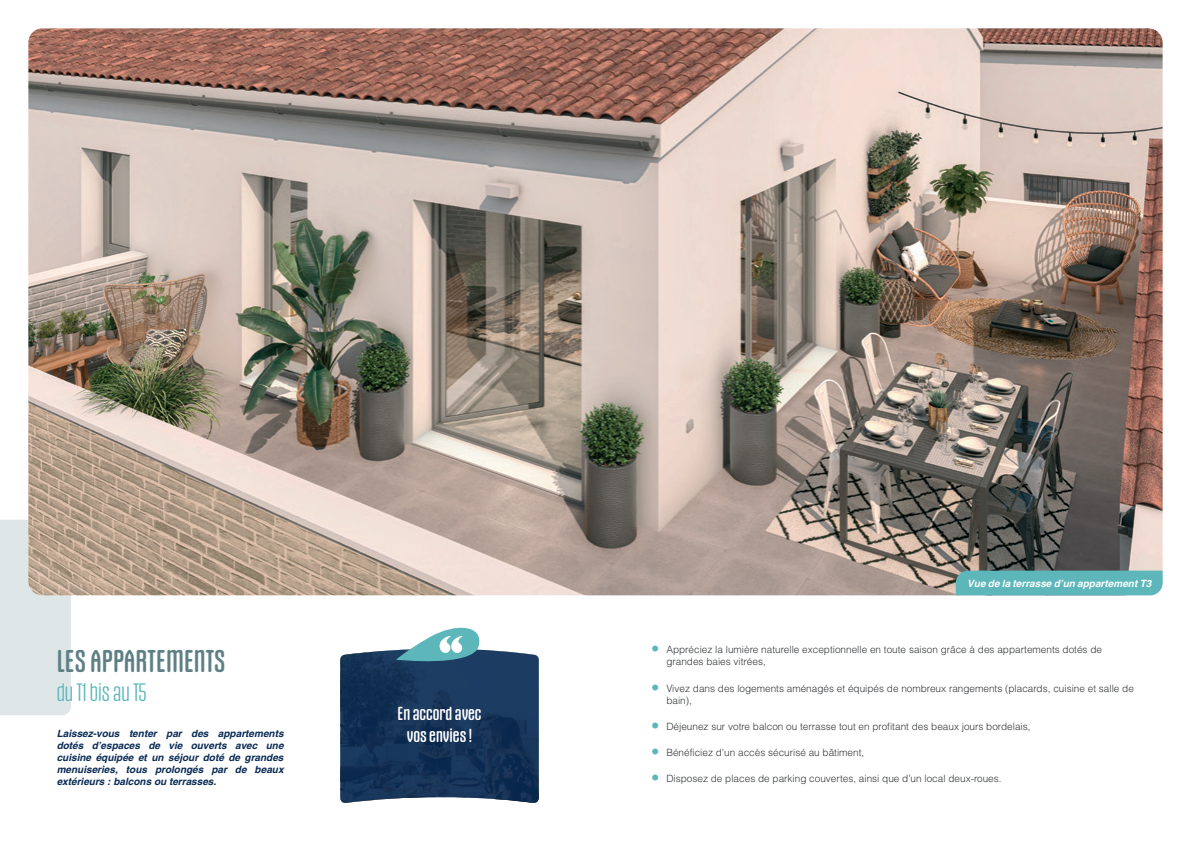
<style>
.page{position:relative;width:1191px;height:842px;background:#fff}
.page>*{position:absolute;margin:0;border:0;box-sizing:border-box;transform-origin:0 0}
.t1{font:30px "Gothiks Round";color:#5e8085}
.t2{font:300 24px "Gothiks Round";color:#5db7ba}
.t3{font:18px "Gothiks Round";color:#fff}
.t4{font:300 10px/12px "Helvetica";color:#333638}
.t5{font:italic 700 10px/12px "Helvetica";color:#082a54;text-align:justify}
.t6{font:italic 700 10px "Helvetica";color:#fff}
.s1{font-weight:700;font-size:18px;color:#5db7ba}
</style>
<div class="page">
<div style="left:0;top:520px;width:71px;height:195px;background:#dfe6e7"></div>
<svg style="left:340px;top:627px;width:199px;height:176px;background:#385573"></svg>
<img style="left:28px;top:28px;width:1134px;height:567px">
<div style="left:955px;top:571px;width:207px;height:24px;background:#5db7ba"></div>
<p class="t1" style="left:57px;top:644px;width:170px">LES APPARTEMENTS</p>
<p class="t2" style="left:57px;top:679px;width:91px">du T1 bis au T5</p>
<p class="t5" style="left:57px;top:728px;width:228px">Laissez-vous tenter par des appartements dotés d’espaces de vie ouverts avec une cuisine équipée et un séjour doté de grandes menuiseries, tous prolongés par de beaux extérieurs : balcons ou terrasses.</p>
<p class="t3" style="left:397px;top:703px;width:86px">En accord avec</p>
<p class="t3" style="left:407px;top:725px;width:67px">vos envies !</p>
<p class="t6" style="left:967px;top:577px;width:186px">Vue de la terrasse d’un appartement T3</p>
<p class="t4" style="left:666px;top:644px;width:437px;text-indent:-14px"><span class="s1">•</span> Appréciez la lumière naturelle exceptionnelle en toute saison grâce à des appartements dotés de grandes baies vitrées,</p>
<p class="t4" style="left:666px;top:682px;width:469px;text-indent:-14px"><span class="s1">•</span> Vivez dans des logements aménagés et équipés de nombreux rangements (placards, cuisine et salle de bain),</p>
<p class="t4" style="left:652px;top:720px;width:380px"><span class="s1">•</span> Déjeunez sur votre balcon ou terrasse tout en profitant des beaux jours bordelais,</p>
<p class="t4" style="left:652px;top:746px;width:214px"><span class="s1">•</span> Bénéficiez d’un accès sécurisé au bâtiment,</p>
<p class="t4" style="left:652px;top:772px;width:351px"><span class="s1">•</span> Disposez de places de parking couvertes, ainsi que d’un local deux-roues.</p>
</div>
